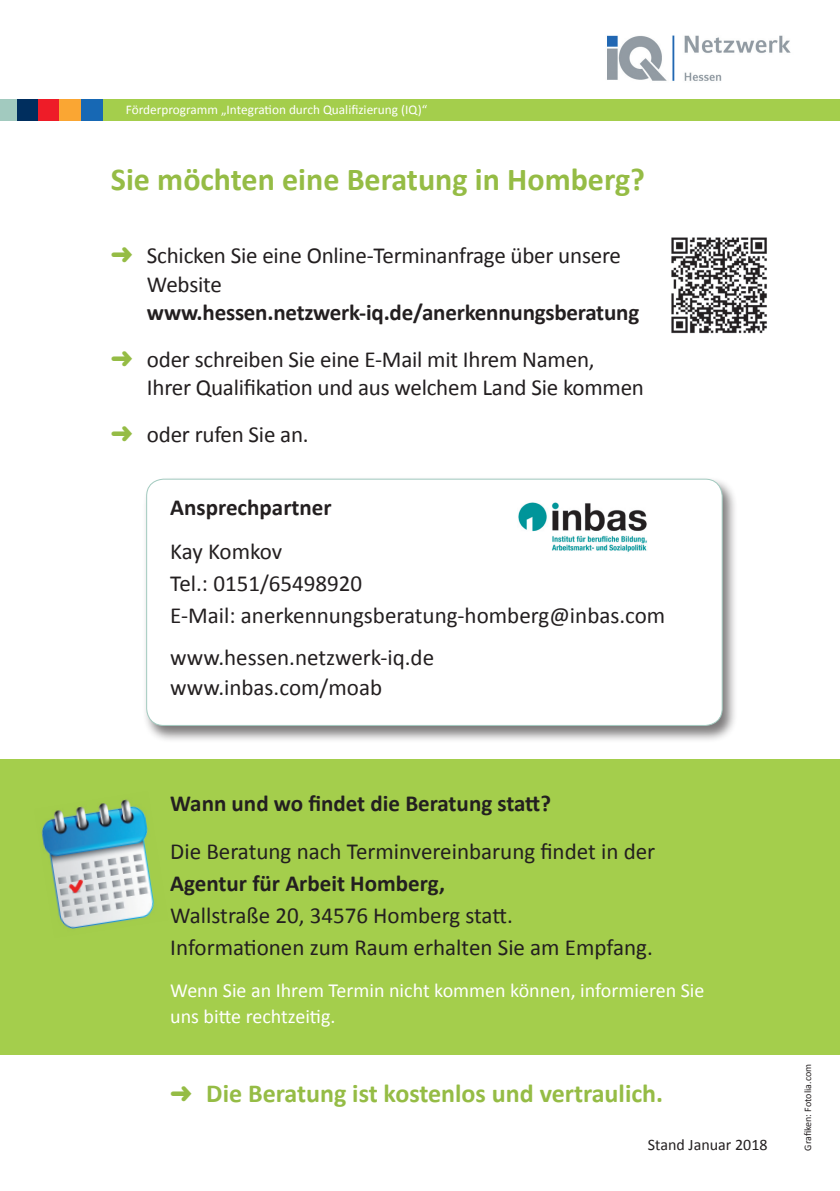
<style>
.page{position:relative;width:840px;height:1191px;background:#fff}
.page>*{position:absolute;margin:0;border:0;box-sizing:border-box;transform-origin:0 0}
.t1{font:700 32px "Calibri";color:#95bc45}
.t2{font:700 26px "Calibri";color:#95bc45}
.t3{font:23px/32px "Calibri";color:#231f20}
.t4{font:700 23px/47px "Calibri";letter-spacing:-.005em;color:#231f20}
.t5{font:20px/26px "Calibri";color:#fff}
.t6{font:16px "Calibri";color:#231f20}
.t7{font:13.2px "Calibri";color:#fff}
.t8{font:10px "Calibri";color:#231f20}
.s1{color:#95bc45}
.s2{font-weight:400}
</style>
<div class="page">
<div style="left:142px;top:476px;width:596px;height:266px;background:#231f20;opacity:.59"></div>
<div style="left:146px;top:479px;width:575px;height:246px;background:#fff;border-radius:17px"></div>
<div style="left:146px;top:478px;width:576px;height:248px;border:1px solid #a2cabf;border-radius:17px"></div>
<div style="left:0;top:759px;width:839px;height:295px;background:#a4ce4c"></div>
<img style="left:607px;top:35px;width:184px;height:46px">
<div style="left:0;top:100px;width:839px;height:21px;background:#a4ce4c"></div>
<div style="left:0;top:100px;width:18px;height:21px;background:#a2cabf"></div>
<div style="left:17px;top:100px;width:22px;height:21px;background:#002e5e"></div>
<div style="left:39px;top:100px;width:21px;height:21px;background:#ee1c28"></div>
<div style="left:60px;top:100px;width:21px;height:21px;background:#faa633"></div>
<div style="left:81px;top:100px;width:21px;height:21px;background:#1768b4"></div>
<img style="left:671px;top:237px;width:96px;height:97px">
<img style="left:518px;top:502px;width:129px;height:50px">
<img style="left:41px;top:799px;width:113px;height:130px">
<p class="t7" style="left:126px;top:101px;width:303px">Förderprogramm „Integration durch Qualifizierung (IQ)“</p>
<h1 class="t1" style="left:111px;top:159px;width:535px">Sie möchten eine Beratung in Homberg?</h1>
<p class="t3" style="left:147px;top:240px;width:475px;line-height:29px;text-indent:-36px"><span class="s1">➜</span> Schicken Sie eine Online-Terminanfrage über unsere<br>Website</p>
<p class="t4" style="left:111px;top:289px;width:529px;text-indent:36px">www.hessen.netzwerk-iq.de/anerkennungsberatung <span class="s1">➜</span> <span class="s2">oder schreiben Sie eine E-Mail mit Ihrem Namen,</span></p>
<p class="t3" style="left:111px;top:363px;width:534px;line-height:47px;text-indent:36px">Ihrer Qualifikation und aus welchem Land Sie kommen <span class="s1">➜</span> oder rufen Sie an.</p>
<p class="t4" style="left:170px;top:484px;width:163px">Ansprechpartner</p>
<p class="t3" style="left:170px;top:534px;width:496px">Kay Komkov<br>Tel.: 0151/65498920<br>E-Mail: anerkennungsberatung-homberg@inbas.com</p>
<p class="t3" style="left:170px;top:641px;width:265px;line-height:30px">www.hessen.netzwerk-iq.de www.inbas.com/moab</p>
<p class="t4" style="left:170px;top:780px;width:382px">Wann und wo findet die Beratung statt?</p>
<p class="t3" style="left:170px;top:834px;width:486px">Die Beratung nach Terminvereinbarung findet in der</p>
<p class="t4" style="left:170px;top:860px;width:276px">Agentur für Arbeit Homberg,</p>
<p class="t3" style="left:170px;top:898px;width:484px">Wallstraße 20, 34576 Homberg statt.<br>Informationen zum Raum erhalten Sie am Empfang.</p>
<p class="t5" style="left:170px;top:976px;width:535px">Wenn Sie an Ihrem Termin nicht kommen können, informieren Sie uns bitte rechtzeitig.</p>
<p class="t2" style="left:170px;top:1076px;width:494px">➜ Die Beratung ist kostenlos und vertraulich.</p>
<p class="t6" style="left:647px;top:1134px;width:121px">Stand Januar 2018</p>
<p class="t8" style="left:801px;top:1150px;width:88px;rotate:-90deg">Grafiken: Fotolia.com</p>
</div>
